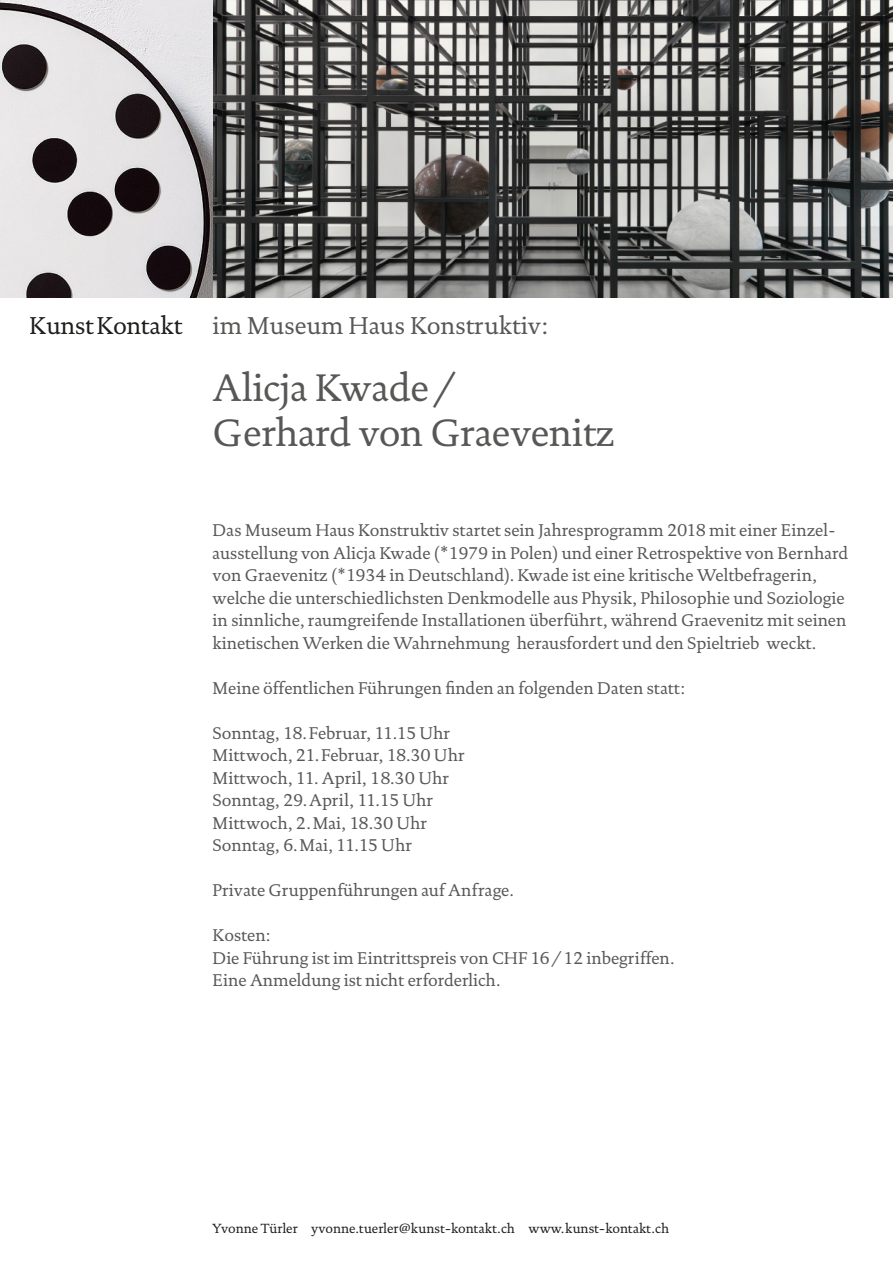
<style>
.page{position:relative;width:893px;height:1263px;background:#fff}
.page>*{position:absolute;margin:0;border:0;box-sizing:border-box;transform-origin:0 0}
.t1{font:39px/45px "DTL Documenta T";letter-spacing:-.01em;color:#575756}
.t2{font:24.75px "DTL Documenta T";color:#575756}
.t3{font:24.75px "DTL Documenta T";letter-spacing:-.01em;color:#1d1d1b}
.t4{font:17.25px/22.5px "DTL Documenta T";color:#575756}
.t5{font:13.5px "DTL Documenta T";color:#1d1d1b}
</style>
<div class="page">
<img style="left:0;top:0;width:893px;height:298px">
<h2 class="t3" style="left:30px;top:311px;width:154px">Kunst Kontakt</h2>
<h2 class="t2" style="left:213px;top:311px;width:337px">im Museum Haus Konstruktiv:</h2>
<h1 class="t1" style="left:213px;top:365px;width:404px">Alicja Kwade/<br>Gerhard von Graevenitz</h1>
<p class="t4" style="left:213px;top:519px;width:637px">Das Museum Haus Konstruktiv startet sein Jahresprogramm 2018 mit einer Einzel&shy;ausstellung von Alicja Kwade (*1979 in Polen) und einer Retrospektive von Bernhard von Graevenitz (*1934 in Deutschland). Kwade ist eine kritische Weltbefragerin, welche die unterschiedlichsten Denkmodelle aus Physik, Philosophie und Soziologie in sinnliche, raumgreifende Installationen überführt, während Graevenitz mit seinen kinetischen Werken die Wahrnehmung herausfordert und den Spieltrieb weckt.</p>
<p class="t4" style="left:213px;top:677px;width:474px">Meine öffentlichen Führungen finden an folgenden Daten statt:</p>
<p class="t4" style="left:213px;top:722px;width:253px">Sonntag, 18.Februar, 11.15 Uhr<br>Mittwoch, 21.Februar, 18.30 Uhr<br>Mittwoch, 11. April, 18.30 Uhr<br>Sonntag, 29.April, 11.15 Uhr<br>Mittwoch, 2.Mai, 18.30 Uhr<br>Sonntag, 6.Mai, 11.15 Uhr</p>
<p class="t4" style="left:213px;top:879px;width:303px">Private Gruppenführungen auf Anfrage.</p>
<p class="t4" style="left:213px;top:924px;width:463px">Kosten:<br>Die Führung ist im Eintrittspreis von CHF 16/12 inbegriffen.<br>Eine Anmeldung ist nicht erforderlich.</p>
<p class="t5" style="left:213px;top:1221px;width:458px">Yvonne Türler yvonne.tuerler@kunst-kontakt.ch www.kunst-kontakt.ch</p>
</div>
